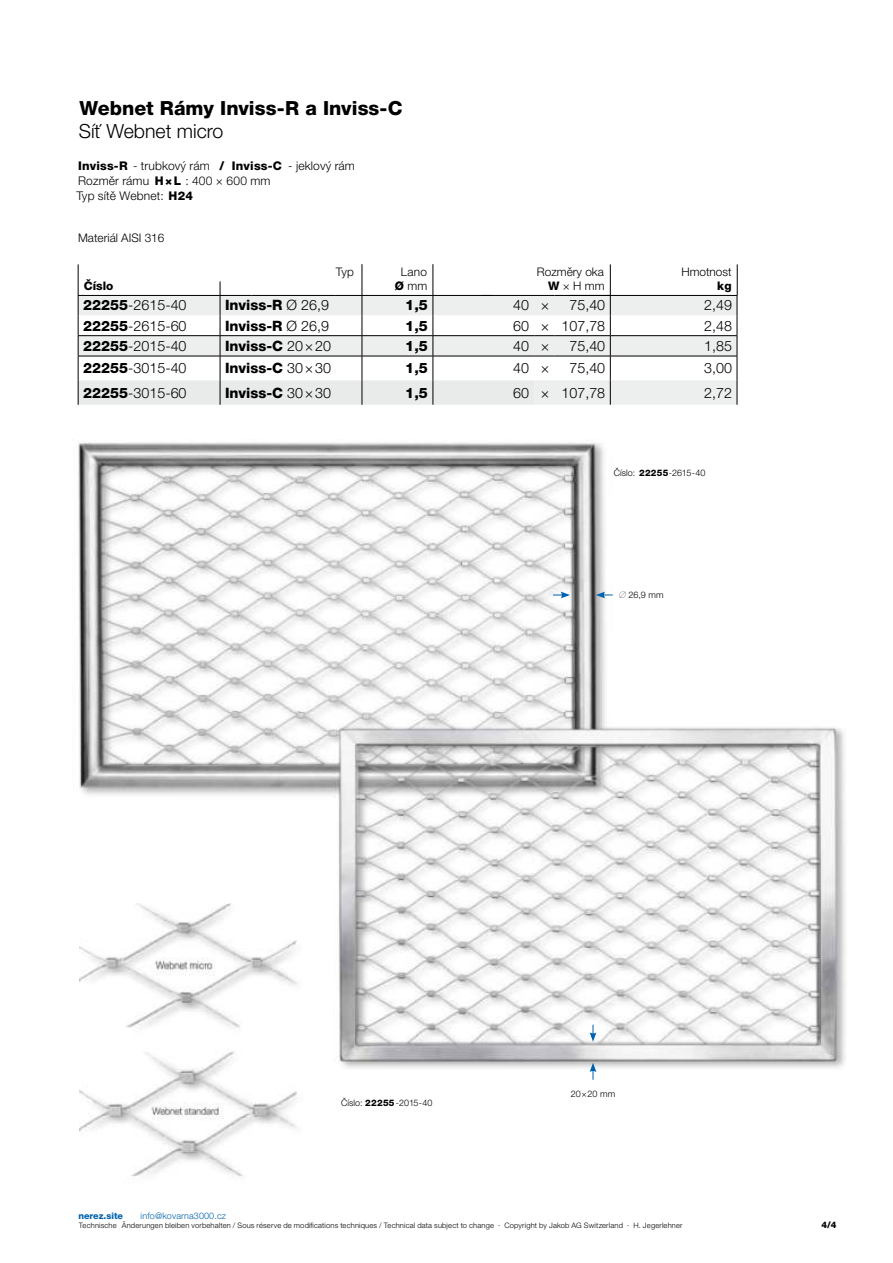
<style>
.page{position:relative;width:893px;height:1263px;background:#fff}
.page>*{position:absolute;margin:0;border:0;box-sizing:border-box;transform-origin:0 0}
.t1{font:800 19.5px "Helvetica Neue LT Pro";color:#000}
.t2{font:300 19.5px "Helvetica Neue LT Pro";color:#000}
.t3{font:300 14.25px "Helvetica Neue LT Pro";color:#000}
.t4{font:800 14.25px "Helvetica Neue LT Pro";color:#000}
.t5{font:300 12px/15px "Helvetica Neue LT Pro";letter-spacing:.01em;color:#000}
.t6{font:300 11.85px "Helvetica Neue LT Pro";color:#000}
.t7{font:800 11.85px "Helvetica Neue LT Pro";color:#000}
.t8{font:300 9px "Helvetica Neue LT Pro";color:#000}
.t9{font:300 9px "Helvetica Neue LT Pro";letter-spacing:.01em;color:#0062ad}
.t10{font:800 9px "Helvetica Neue LT Pro";color:#0062ad}
.t11{font:800 9px "Helvetica Neue LT Pro";color:#000}
.t12{font:300 7.5px "Helvetica Neue LT Pro";letter-spacing:.02em;color:#000}
.s1{font-weight:800}
.s2{font-weight:300}
.s3{font-family:"Bitter";font-weight:100;font-style:italic}
</style>
<div class="page">
<img style="left:78px;top:442px;width:768px;height:626px">
<img style="left:80px;top:903px;width:225px;height:274px">
<svg style="left:553px;top:592px;width:17px;height:6px"></svg>
<svg style="left:596px;top:592px;width:17px;height:6px"></svg>
<svg style="left:590px;top:1063px;width:6px;height:17px"></svg>
<svg style="left:590px;top:1025px;width:6px;height:17px"></svg>
<svg style="left:555px;top:296px;width:182px;height:109px;fill:#edeeee"></svg>
<svg style="left:610px;top:296px;width:1px;height:109px"></svg>
<svg style="left:737px;top:295px;width:1px;height:110px"></svg>
<hr style="left:555px;top:335px;width:55px;height:1px;background:#000">
<hr style="left:610px;top:335px;width:127px;height:1px;background:#000">
<hr style="left:555px;top:356px;width:55px;height:1px;background:#000">
<hr style="left:610px;top:356px;width:127px;height:1px;background:#000">
<hr style="left:78px;top:264px;width:1px;height:31px;background:#000">
<hr style="left:737px;top:264px;width:1px;height:31px;background:#000">
<hr style="left:610px;top:264px;width:1px;height:31px;background:#000">
<hr style="left:554px;top:295px;width:56px;height:1px;background:#000">
<hr style="left:570px;top:295px;width:167px;height:1px;background:#000">
<hr style="left:433px;top:264px;width:1px;height:31px;background:#000">
<svg style="left:78px;top:281px;width:477px;height:124px"></svg>
<hr style="left:362px;top:264px;width:1px;height:31px;background:#000">
<h1 class="t1" style="left:80px;top:101px;width:325px">Webnet Rámy Inviss-R a Inviss-C</h1>
<h1 class="t2" style="left:79px;top:124px;width:146px">Síť Webnet micro</h1>
<h3 class="t5" style="left:76px;top:160px;width:280px"><span class="s1">Inviss-R</span> - trubkový rám <span class="s1">/ Inviss-C</span> - jeklový rám<br>Rozměr rámu <span class="s1">H × L</span> : 400 × 600 mm<br>Typ sítě Webnet: <span class="s1">H24</span></h3>
<h3 class="t6" style="left:78px;top:233px;width:88px">Materiál AISI 316</h3>
<h3 class="t6" style="left:336px;top:267px;width:19px">Typ</h3>
<h3 class="t6" style="left:401px;top:267px;width:28px">Lano</h3>
<h3 class="t6" style="left:537px;top:267px;width:69px">Rozměry oka</h3>
<h3 class="t6" style="left:681px;top:267px;width:52px">Hmotnost</h3>
<h3 class="t7" style="left:84px;top:281px;width:31px">Číslo</h3>
<h3 class="t6" style="left:395px;top:281px;width:34px"><span class="s1">Ø</span> mm</h3>
<h3 class="t6" style="left:548px;top:281px;width:58px"><span class="s1">W</span> × H mm</h3>
<h3 class="t7" style="left:717px;top:281px;width:16px">kg</h3>
<h2 class="t3" style="left:83px;top:300px;width:105px"><span class="s1">22255</span>-2615-40</h2>
<h2 class="t4" style="left:225px;top:300px;width:105px">Inviss-R <span class="s2">Ø 26,9</span></h2>
<h2 class="t4" style="left:405px;top:300px;width:24px">1,5</h2>
<h2 class="t3" style="left:513px;top:300px;width:38px">40 ×</h2>
<h2 class="t3" style="left:569px;top:300px;width:37px">75,40</h2>
<h2 class="t3" style="left:704px;top:300px;width:29px">2,49</h2>
<h2 class="t3" style="left:83px;top:320px;width:105px"><span class="s1">22255</span>-2615-60</h2>
<h2 class="t4" style="left:225px;top:320px;width:105px">Inviss-R <span class="s2">Ø 26,9</span></h2>
<h2 class="t4" style="left:405px;top:320px;width:24px">1,5</h2>
<h2 class="t3" style="left:513px;top:320px;width:93px">60 × 107,78</h2>
<h2 class="t3" style="left:704px;top:320px;width:29px">2,48</h2>
<h2 class="t3" style="left:83px;top:341px;width:105px"><span class="s1">22255</span>-2015-40</h2>
<h2 class="t4" style="left:225px;top:341px;width:107px">Inviss-C <span class="s2">20 × 20</span></h2>
<h2 class="t4" style="left:405px;top:341px;width:24px">1,5</h2>
<h2 class="t3" style="left:513px;top:341px;width:38px">40 ×</h2>
<h2 class="t3" style="left:569px;top:341px;width:37px">75,40</h2>
<h2 class="t3" style="left:704px;top:341px;width:29px">1,85</h2>
<h2 class="t3" style="left:83px;top:363px;width:105px"><span class="s1">22255</span>-3015-40</h2>
<h2 class="t4" style="left:225px;top:363px;width:107px">Inviss-C <span class="s2">30 × 30</span></h2>
<h2 class="t4" style="left:405px;top:363px;width:24px">1,5</h2>
<h2 class="t3" style="left:513px;top:363px;width:38px">40 ×</h2>
<h2 class="t3" style="left:569px;top:363px;width:37px">75,40</h2>
<h2 class="t3" style="left:704px;top:363px;width:29px">3,00</h2>
<h2 class="t3" style="left:83px;top:387px;width:105px"><span class="s1">22255</span>-3015-60</h2>
<h2 class="t4" style="left:225px;top:387px;width:107px">Inviss-C <span class="s2">30 × 30</span></h2>
<h2 class="t4" style="left:405px;top:387px;width:24px">1,5</h2>
<h2 class="t3" style="left:513px;top:387px;width:93px">60 × 107,78</h2>
<h2 class="t3" style="left:704px;top:387px;width:29px">2,72</h2>
<p class="t8" style="left:614px;top:470px;width:93px">Číslo: <span class="s1">22255</span>-2615-40</p>
<p class="t8" style="left:619px;top:592px;width:47px"><span class="s3">∅</span> 26,9 mm</p>
<p class="t10" style="left:78px;top:1212px;width:46px">nerez.site</p>
<p class="t9" style="left:141px;top:1212px;width:87px">info@kovarna3000.cz</p>
<p class="t8" style="left:341px;top:1100px;width:93px">Číslo: <span class="s1">22255</span>-2015-40</p>
<p class="t8" style="left:571px;top:1090px;width:46px">20×20 mm</p>
<p class="t12" style="left:79px;top:1223px;width:605px">Technische Änderungen bleiben vorbehalten / Sous réserve de modifications techniques / Technical data subject to change ∙ Copyright by Jakob AG Switzerland ∙ H. Jegerlehner</p>
<p class="t11" style="left:821px;top:1222px;width:17px">4/4</p>
</div>
